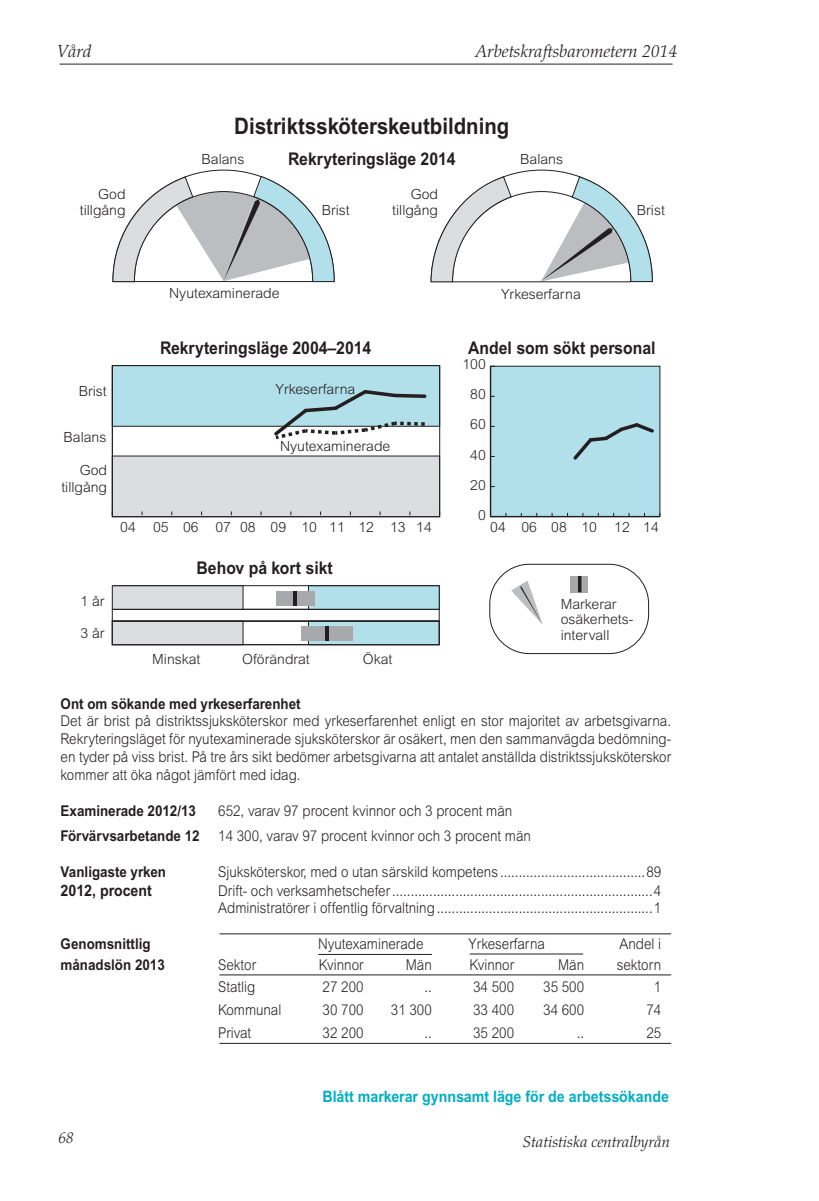
<style>
.page{position:relative;width:819px;height:1201px;background:#fff}
.page>*{position:absolute;margin:0;border:0;box-sizing:border-box;transform-origin:0 0}
.t1{font:700 22.75px "Arial";color:#231f20;scale:.9 1}
.t2{font:700 17.5px "Arial";color:#231f20;scale:.9 1}
.t3{font:italic 300 17.5px "Palatino";color:#231f20}
.Lönetab_rubrik{font:700 15.75px "Arial";color:#00aec5;scale:.9 1}
.t4{font:italic 300 15.75px "Palatino";color:#231f20}
.behovsbrödtext{font:700 15.75px "Arial";color:#231f20;scale:.9 1}
.behovsbrödtext-2{font:300 14.88px/17.8px "Arial";color:#231f20;text-align:justify;scale:.9 1}
.behovstext{font:700 14.88px "Arial";color:#231f20;scale:.9 1}
.behovsbrödtext-3{font:700 14.88px "Arial";color:#231f20;scale:.9 1}
.t5{font:300 14px/16.8px "Arial";color:#231f20;text-align:right}
</style>
<div class="page">
<hr style="left:60px;top:64px;width:612px;height:1px;background:#231f20">
<hr style="left:219px;top:933px;width:452px;height:1px;background:#231f20">
<hr style="left:219px;top:974px;width:452px;height:1px;background:#231f20">
<hr style="left:219px;top:1042px;width:452px;height:1px;background:#231f20">
<hr style="left:318px;top:954px;width:114px;height:1px;background:#231f20">
<hr style="left:469px;top:953px;width:114px;height:1px;background:#231f20">
<div style="left:490px;top:366px;width:170px;height:150px;background:#b1e0ea"></div>
<div style="left:490px;top:366px;width:170px;height:151px;border:1px solid #231f20"></div>
<div style="left:112px;top:621px;width:131px;height:23px;background:#dcdddf"></div>
<div style="left:308px;top:621px;width:131px;height:23px;background:#b1e0ea"></div>
<div style="left:489px;top:564px;width:160px;height:90px;border:1px solid #231f20;border-radius:40px"></div>
<div style="left:114px;top:585px;width:325px;height:24px;border:1px solid #231f20"></div>
<div style="left:112px;top:586px;width:131px;height:23px;background:#dcdddf"></div>
<div style="left:112px;top:585px;width:131px;height:24px;border:1px solid #231f20"></div>
<div style="left:308px;top:586px;width:131px;height:23px;background:#b1e0ea"></div>
<div style="left:308px;top:585px;width:131px;height:24px;border:1px solid #231f20"></div>
<div style="left:112px;top:365px;width:327px;height:61px;background:#b1e0ea"></div>
<div style="left:112px;top:456px;width:327px;height:61px;background:#dcdddf"></div>
<div style="left:112px;top:621px;width:327px;height:24px;border:1px solid #231f20"></div>
<div style="left:112px;top:609px;width:327px;height:12px;border:1px solid #231f20"></div>
<svg style="left:271px;top:390px;width:157px;height:50px"></svg>
<div style="left:570px;top:575px;width:18px;height:17px;background:#a8a9ad"></div>
<hr style="left:578px;top:576px;width:3px;height:16px;background:#231f20">
<svg style="left:511px;top:581px;width:32px;height:44px"></svg>
<div style="left:112px;top:365px;width:328px;height:152px;border:1px solid #231f20"></div>
<hr style="left:490px;top:516px;width:169px;height:1px;background:#231f20">
<hr style="left:490px;top:366px;width:1px;height:150px;background:#231f20">
<svg style="left:573px;top:423px;width:81px;height:37px"></svg>
<svg style="left:112px;top:169px;width:223px;height:113px"></svg>
<svg style="left:430px;top:170px;width:223px;height:113px"></svg>
<div style="left:276px;top:591px;width:38px;height:14px;background:#a8a9ad"></div>
<div style="left:301px;top:626px;width:51px;height:14px;background:#a8a9ad"></div>
<hr style="left:293px;top:591px;width:4px;height:14px;background:#231f20">
<hr style="left:325px;top:626px;width:3px;height:14px;background:#231f20">
<p class="t3" style="left:57px;top:41px;width:36px">Vård</p>
<p class="t3" style="left:475px;top:41px;width:203px">Arbetskraftsbarometern 2014</p>
<p class="t5" style="left:80px;top:185px;width:47px">God tillgång</p>
<p class="t5" style="left:79px;top:382px;width:29px">Brist</p>
<p class="t5" style="left:64px;top:428px;width:44px">Balans</p>
<p class="t5" style="left:61px;top:462px;width:47px">God tillgång</p>
<p class="t1" style="left:234px;top:113px;width:307px">Distriktssköterskeutbildning</p>
<p class="t5" style="left:201px;top:150px;width:44px">Balans</p>
<p class="t2" style="left:288px;top:149px;width:188px">Rekryteringsläge 2014</p>
<p class="t5" style="left:322px;top:202px;width:29px">Brist</p>
<p class="t5" style="left:392px;top:185px;width:47px">God tillgång</p>
<p class="t5" style="left:520px;top:150px;width:44px">Balans</p>
<p class="t5" style="left:169px;top:284px;width:112px">Nyutexaminerade</p>
<p class="t5" style="left:501px;top:285px;width:81px">Yrkeserfarna</p>
<p class="t5" style="left:637px;top:202px;width:29px">Brist</p>
<p class="t2" style="left:160px;top:338px;width:236px">Rekryteringsläge 2004–2014</p>
<p class="t2" style="left:468px;top:338px;width:209px">Andel som sökt personal</p>
<p class="t5" style="left:462px;top:356px;width:25px">100</p>
<p class="t5" style="left:275px;top:380px;width:81px">Yrkeserfarna</p>
<p class="t5" style="left:280px;top:438px;width:112px">Nyutexaminerade</p>
<p class="t5" style="left:470px;top:386px;width:17px">80</p>
<p class="t5" style="left:470px;top:416px;width:17px">60</p>
<p class="t5" style="left:470px;top:446px;width:17px">40</p>
<p class="t5" style="left:470px;top:476px;width:17px">20</p>
<p class="t5" style="left:478px;top:506px;width:9px">0</p>
<p class="t5" style="left:120px;top:519px;width:313px">04 05 06 07 08 09 10 11 12 13 14</p>
<p class="t5" style="left:490px;top:518px;width:170px">04 06 08 10 12 14</p>
<p class="t5" style="left:80px;top:592px;width:26px">1 år</p>
<p class="t5" style="left:80px;top:624px;width:26px">3 år</p>
<p class="t2" style="left:196px;top:557px;width:153px">Behov på kort sikt</p>
<p class="t5" style="left:152px;top:651px;width:50px">Minskat</p>
<p class="t5" style="left:242px;top:651px;width:69px">Oförändrat</p>
<p class="t5" style="left:363px;top:651px;width:31px">Ökat</p>
<p class="t5" style="left:560px;top:596px;width:74px;line-height:15.8px;text-align:left">Markerar osäkerhets&shy;intervall</p>
<p class="behovstext" style="left:61px;top:694px;width:268px">Ont om sökande med yrkeserfarenhet</p>
<p class="behovsbrödtext-2" style="left:61px;top:712px;width:679px">Det är brist på distriktssjuksköterskor med yrkeserfarenhet enligt en stor majoritet av arbetsgivarna.<br>Rekryteringsläget för nyutexaminerade sjuksköterskor är osäkert, men den sammanvägda bedömning&shy;en tyder på viss brist. På tre års sikt bedömer arbetsgivarna att antalet anställda distriktssjuksköterskor kommer att öka något jämfört med idag.</p>
<p class="behovstext" style="left:61px;top:801px;width:152px">Examinerade 2012/13</p>
<p class="behovsbrödtext-2" style="left:218px;top:801px;width:328px">652, varav 97 procent kvinnor och 3 procent män</p>
<p class="behovstext" style="left:61px;top:827px;width:156px">Förvärvsarbetande 12</p>
<p class="behovsbrödtext-2" style="left:218px;top:826px;width:349px">14 300, varav 97 procent kvinnor och 3 procent män</p>
<p class="behovsbrödtext-3" style="left:61px;top:862px;width:119px">Vanligaste yrken</p>
<p class="behovsbrödtext-2" style="left:218px;top:862px;width:493px">Sjuksköterskor, med o utan särskild kompetens .......................................89</p>
<p class="behovsbrödtext" style="left:61px;top:880px;width:103px">2012, procent</p>
<p class="behovsbrödtext-2" style="left:218px;top:881px;width:493px">Drift- och verksamhetschefer......................................................................4</p>
<p class="behovsbrödtext-2" style="left:218px;top:899px;width:493px">Administratörer i offentlig förvaltning..........................................................1</p>
<p class="behovsbrödtext-3" style="left:61px;top:935px;width:102px">Genomsnittlig</p>
<p class="behovsbrödtext-2" style="left:318px;top:935px;width:119px">Nyutexaminerade</p>
<p class="behovsbrödtext-2" style="left:468px;top:935px;width:86px">Yrkeserfarna</p>
<p class="behovsbrödtext-2" style="left:619px;top:935px;width:48px">Andel i</p>
<p class="behovsbrödtext-3" style="left:61px;top:955px;width:117px">månadslön 2013</p>
<p class="behovsbrödtext-2" style="left:218px;top:955px;width:44px">Sektor</p>
<p class="behovsbrödtext-2" style="left:319px;top:955px;width:51px">Kvinnor</p>
<p class="behovsbrödtext-2" style="left:406px;top:955px;width:30px">Män</p>
<p class="behovsbrödtext-2" style="left:469px;top:955px;width:51px">Kvinnor</p>
<p class="behovsbrödtext-2" style="left:558px;top:955px;width:30px">Män</p>
<p class="behovsbrödtext-2" style="left:616px;top:955px;width:51px">sektorn</p>
<p class="behovsbrödtext-2" style="left:218px;top:978px;width:43px">Statlig</p>
<p class="behovsbrödtext-2" style="left:322px;top:978px;width:47px">27 200</p>
<p class="behovsbrödtext-2" style="left:424px;top:978px;width:10px">..</p>
<p class="behovsbrödtext-2" style="left:473px;top:978px;width:47px">34 500</p>
<p class="behovsbrödtext-2" style="left:543px;top:978px;width:47px">35 500</p>
<p class="behovsbrödtext-2" style="left:653px;top:978px;width:10px">1</p>
<p class="behovsbrödtext-2" style="left:218px;top:1001px;width:72px">Kommunal</p>
<p class="behovsbrödtext-2" style="left:322px;top:1001px;width:47px">30 700</p>
<p class="behovsbrödtext-2" style="left:391px;top:1001px;width:47px">31 300</p>
<p class="behovsbrödtext-2" style="left:473px;top:1001px;width:47px">33 400</p>
<p class="behovsbrödtext-2" style="left:543px;top:1001px;width:47px">34 600</p>
<p class="behovsbrödtext-2" style="left:646px;top:1001px;width:18px">74</p>
<p class="behovsbrödtext-2" style="left:218px;top:1023px;width:38px">Privat</p>
<p class="behovsbrödtext-2" style="left:322px;top:1023px;width:47px">32 200</p>
<p class="behovsbrödtext-2" style="left:424px;top:1023px;width:10px">..</p>
<p class="behovsbrödtext-2" style="left:473px;top:1023px;width:47px">35 200</p>
<p class="behovsbrödtext-2" style="left:576px;top:1023px;width:10px">..</p>
<p class="behovsbrödtext-2" style="left:646px;top:1023px;width:18px">25</p>
<p class="Lönetab_rubrik" style="left:322px;top:1087px;width:386px">Blått markerar gynnsamt läge för de arbetssökande</p>
<p class="t4" style="left:58px;top:1128px;width:17px">68</p>
<p class="t4" style="left:523px;top:1132px;width:149px">Statistiska centralbyrån</p>
</div>
